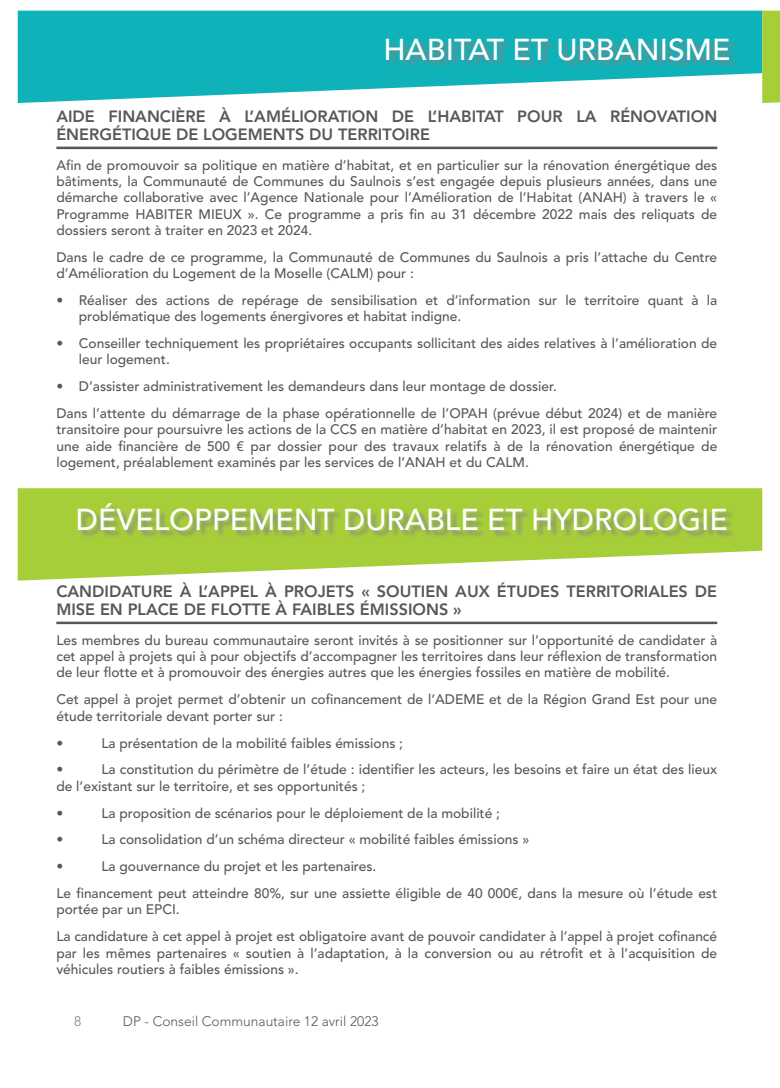
<style>
.page{position:relative;width:780px;height:1088px;background:#fff}
.page>*{position:absolute;margin:0;border:0;box-sizing:border-box;transform-origin:0 0}
.Nom_pole_encart{font:500 30px "Avenir LT Std";color:#fff}
.Titre_point_ODJ{font:800 16.25px/17.5px "Avenir LT Pro";color:#57585a}
.Article_point_ODJ{font:500 13.75px/16.2px "Avenir LT Pro";color:#57585a}
.t1{font:300 13.75px "Avenir LT Pro";color:#57585a}
.t2{font:300 13.75px "Avenir LT Std";color:#828487}
</style>
<div class="page">
<svg style="left:18px;top:11px;width:744px;height:92px;fill:#0eb2b8"></svg>
<div style="left:387px;top:39px;width:350px;height:30px;background:#828487;opacity:.75"></div>
<hr style="left:56px;top:147px;width:661px;height:2px;background:#57585a">
<hr style="left:56px;top:622px;width:661px;height:2px;background:#57585a">
<svg style="left:18px;top:488px;width:744px;height:93px;fill:#a6ce39"></svg>
<div style="left:80px;top:504px;width:655px;height:35px;background:#828487;opacity:.75"></div>
<div style="left:762px;top:11px;width:18px;height:92px;background:#a6ce39"></div>
<p class="Nom_pole_encart" style="left:383px;top:32px;width:348px">HABITAT ET URBANISME</p>
<p class="Titre_point_ODJ" style="left:56px;top:108px;width:662px">AIDE FINANCIÈRE À L’AMÉLIORATION DE L’HABITAT POUR LA RÉNOVATION<br>ÉNERGÉTIQUE DE LOGEMENTS DU TERRITOIRE</p>
<p class="Article_point_ODJ" style="left:56px;top:157px;width:662px;text-align:justify">Afin de promouvoir sa politique en matière d’habitat, et en particulier sur la rénovation énergétique des bâtiments, la Communauté de Communes du Saulnois s’est engagée depuis plusieurs années, dans une démarche collaborative avec l’Agence Nationale pour l’Amélioration de l’Habitat (ANAH) à travers le « Programme HABITER MIEUX ». Ce programme a pris fin au 31 décembre 2022 mais des reliquats de dossiers seront à traiter en 2023 et 2024.</p>
<p class="Article_point_ODJ" style="left:56px;top:249px;width:662px">Dans le cadre de ce programme, la Communauté de Communes du Saulnois a pris l’attache du Centre d’Amélioration du Logement de la Moselle (CALM) pour :</p>
<p class="Article_point_ODJ" style="left:79px;top:292px;width:639px;text-indent:-22px">• Réaliser des actions de repérage de sensibilisation et d’information sur le territoire quant à la problématique des logements énergivores et habitat indigne.</p>
<p class="Article_point_ODJ" style="left:79px;top:335px;width:639px;text-indent:-22px">• Conseiller techniquement les propriétaires occupants sollicitant des aides relatives à l’amélioration de leur logement.</p>
<p class="Article_point_ODJ" style="left:56px;top:379px;width:502px">• D’assister administrativement les demandeurs dans leur montage de dossier.</p>
<p class="Article_point_ODJ" style="left:56px;top:405px;width:662px;text-align:justify">Dans l’attente du démarrage de la phase opérationnelle de l’OPAH (prévue début 2024) et de manière transitoire pour poursuivre les actions de la CCS en matière d’habitat en 2023, il est proposé de maintenir une aide financière de 500 € par dossier pour des travaux relatifs à de la rénovation énergétique de logement, préalablement examinés par les services de l’ANAH et du CALM.</p>
<p class="Nom_pole_encart" style="left:76px;top:502px;width:653px">DÉVELOPPEMENT DURABLE ET HYDROLOGIE</p>
<p class="Titre_point_ODJ" style="left:56px;top:583px;width:662px">CANDIDATURE À L’APPEL À PROJETS « SOUTIEN AUX ÉTUDES TERRITORIALES DE<br>MISE EN PLACE DE FLOTTE À FAIBLES ÉMISSIONS »</p>
<p class="Article_point_ODJ" style="left:56px;top:632px;width:662px;text-align:justify">Les membres du bureau communautaire seront invités à se positionner sur l’opportunité de candidater à cet appel à projets qui à pour objectifs d’accompagner les territoires dans leur réflexion de transformation de leur flotte et à promouvoir des énergies autres que les énergies fossiles en matière de mobilité.</p>
<p class="Article_point_ODJ" style="left:56px;top:692px;width:662px">Cet appel à projet permet d’obtenir un cofinancement de l’ADEME et de la Région Grand Est pour une étude territoriale devant porter sur :</p>
<p class="Article_point_ODJ" style="left:56px;top:735px;width:8px">•</p>
<p class="Article_point_ODJ" style="left:101px;top:735px;width:303px">La présentation de la mobilité faibles émissions ;</p>
<p class="Article_point_ODJ" style="left:56px;top:762px;width:8px">•</p>
<p class="Article_point_ODJ" style="left:56px;top:762px;width:662px;text-indent:45px">La constitution du périmètre de l’étude : identifier les acteurs, les besoins et faire un état des lieux de l’existant sur le territoire, et ses opportunités ;</p>
<p class="Article_point_ODJ" style="left:56px;top:805px;width:8px">•</p>
<p class="Article_point_ODJ" style="left:101px;top:805px;width:400px">La proposition de scénarios pour le déploiement de la mobilité ;</p>
<p class="Article_point_ODJ" style="left:56px;top:832px;width:8px">•</p>
<p class="Article_point_ODJ" style="left:101px;top:832px;width:429px">La consolidation d’un schéma directeur « mobilité faibles émissions »</p>
<p class="Article_point_ODJ" style="left:56px;top:858px;width:8px">•</p>
<p class="Article_point_ODJ" style="left:101px;top:858px;width:276px">La gouvernance du projet et les partenaires.</p>
<p class="Article_point_ODJ" style="left:56px;top:885px;width:662px">Le financement peut atteindre 80%, sur une assiette éligible de 40 000€, dans la mesure où l’étude est portée par un EPCI.</p>
<p class="Article_point_ODJ" style="left:56px;top:928px;width:662px;text-align:justify">La candidature à cet appel à projet est obligatoire avant de pouvoir candidater à l’appel à projet cofinancé par les mêmes partenaires « soutien à l’adaptation, à la conversion ou au rétrofit et à l’acquisition de véhicules routiers à faibles émissions ».</p>
<p class="t2" style="left:74px;top:1013px;width:9px">8</p>
<p class="t1" style="left:123px;top:1013px;width:257px">DP - Conseil Communautaire 12 avril 2023</p>
</div>
